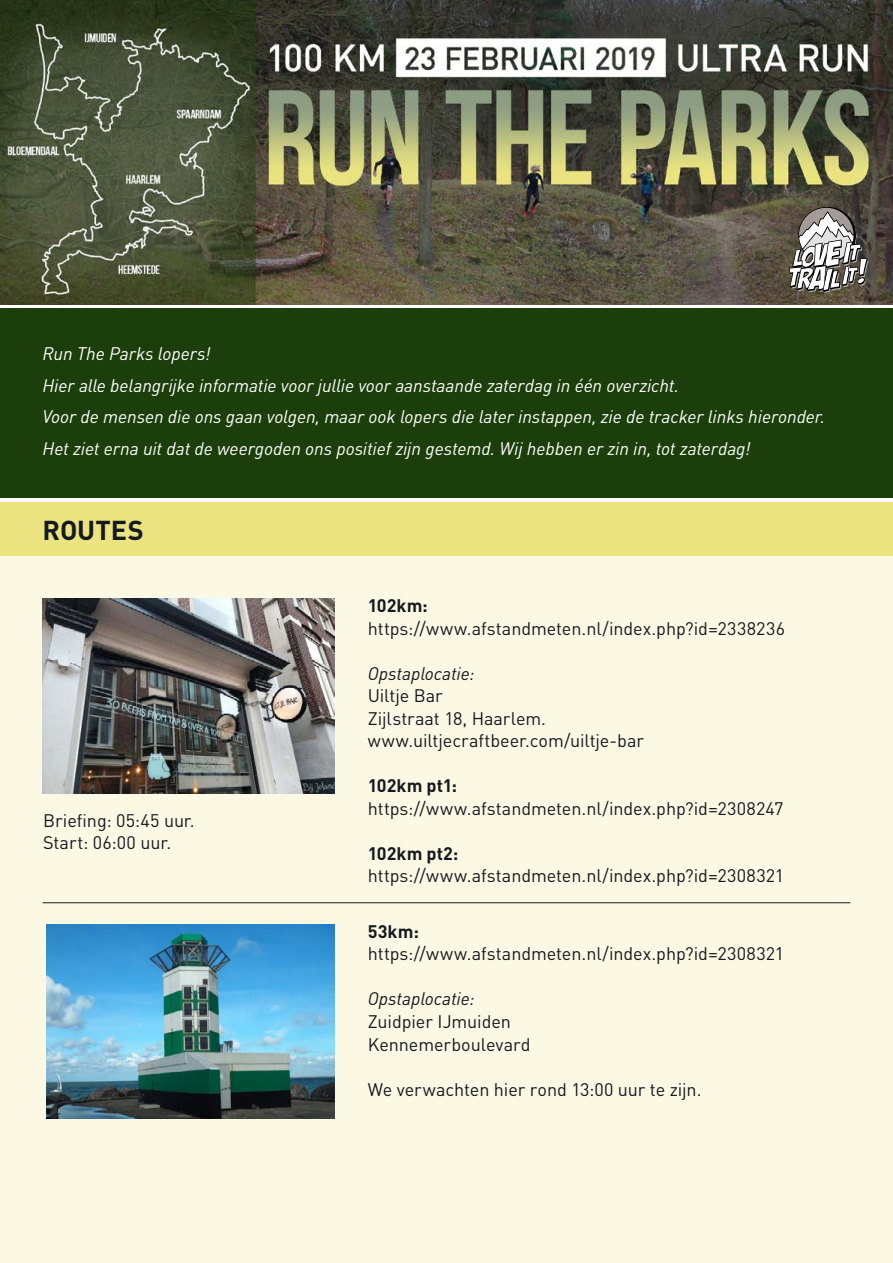
<style>
.page{position:relative;width:893px;height:1263px;background:#fff}
.page>*{position:absolute;margin:0;border:0;box-sizing:border-box;transform-origin:0 0}
.t1{font:700 27px "DIN Pro";color:#16191f}
.t2{font:18px/22.5px "DIN Pro";letter-spacing:-.005em;color:#16191f}
.t3{font:italic 18px/31.5px "DIN Pro";letter-spacing:-.005em;color:#fff}
.t4{font:700 18px "DIN Pro";color:#16191f}
.t5{font:italic 18px "DIN Pro";letter-spacing:-.005em;color:#16191f}
</style>
<div class="page">
<div style="left:0;top:546px;width:893px;height:717px;background:#fbf9e4"></div>
<div style="left:0;top:308px;width:893px;height:189px;background:#1b3e0a"></div>
<div style="left:0;top:503px;width:893px;height:53px;background:#eae380"></div>
<img style="left:0;top:0;width:893px;height:304px">
<img style="left:43px;top:598px;width:292px;height:195px">
<img style="left:46px;top:924px;width:289px;height:195px">
<hr style="left:43px;top:902px;width:807px;height:1px;background:#16191f">
<svg style="left:789px;top:207px;width:79px;height:86px"></svg>
<p class="t3" style="left:43px;top:338px;width:784px">Run The Parks lopers!<br>Hier alle belangrijke informatie voor jullie voor aanstaande zaterdag in één overzicht.<br>Voor de mensen die ons gaan volgen, maar ook lopers die later instappen, zie de tracker links hieronder.<br>Het ziet erna uit dat de weergoden ons positief zijn gestemd. Wij hebben er zin in, tot zaterdag!</p>
<h1 class="t1" style="left:43px;top:511px;width:103px">ROUTES</h1>
<p class="t2" style="left:43px;top:808px;width:153px">Briefing: 05:45 uur.<br>Start: 06:00 uur.</p>
<p class="t4" style="left:368px;top:593px;width:62px">102km:</p>
<p class="t2" style="left:368px;top:616px;width:419px">https://www.afstandmeten.nl/index.php?id=2338236</p>
<p class="t5" style="left:368px;top:662px;width:108px">Opstaplocatie:</p>
<p class="t2" style="left:368px;top:684px;width:278px">Uiltje Bar<br>Zijlstraat 18, Haarlem. www.uiltjecraftbeer.com/uiltje-bar</p>
<p class="t4" style="left:368px;top:773px;width:91px">102km pt1:</p>
<p class="t2" style="left:368px;top:796px;width:417px">https://www.afstandmeten.nl/index.php?id=2308247</p>
<p class="t4" style="left:368px;top:841px;width:92px">102km pt2:</p>
<p class="t2" style="left:368px;top:864px;width:418px">https://www.afstandmeten.nl/index.php?id=2308321</p>
<p class="t4" style="left:368px;top:919px;width:53px">53km:</p>
<p class="t2" style="left:368px;top:942px;width:418px">https://www.afstandmeten.nl/index.php?id=2308321</p>
<p class="t5" style="left:368px;top:988px;width:108px">Opstaplocatie:</p>
<p class="t2" style="left:368px;top:1009px;width:164px">Zuidpier IJmuiden<br>Kennemerboulevard</p>
<p class="t2" style="left:368px;top:1077px;width:335px">We verwachten hier rond 13:00 uur te zijn.</p>
</div>
